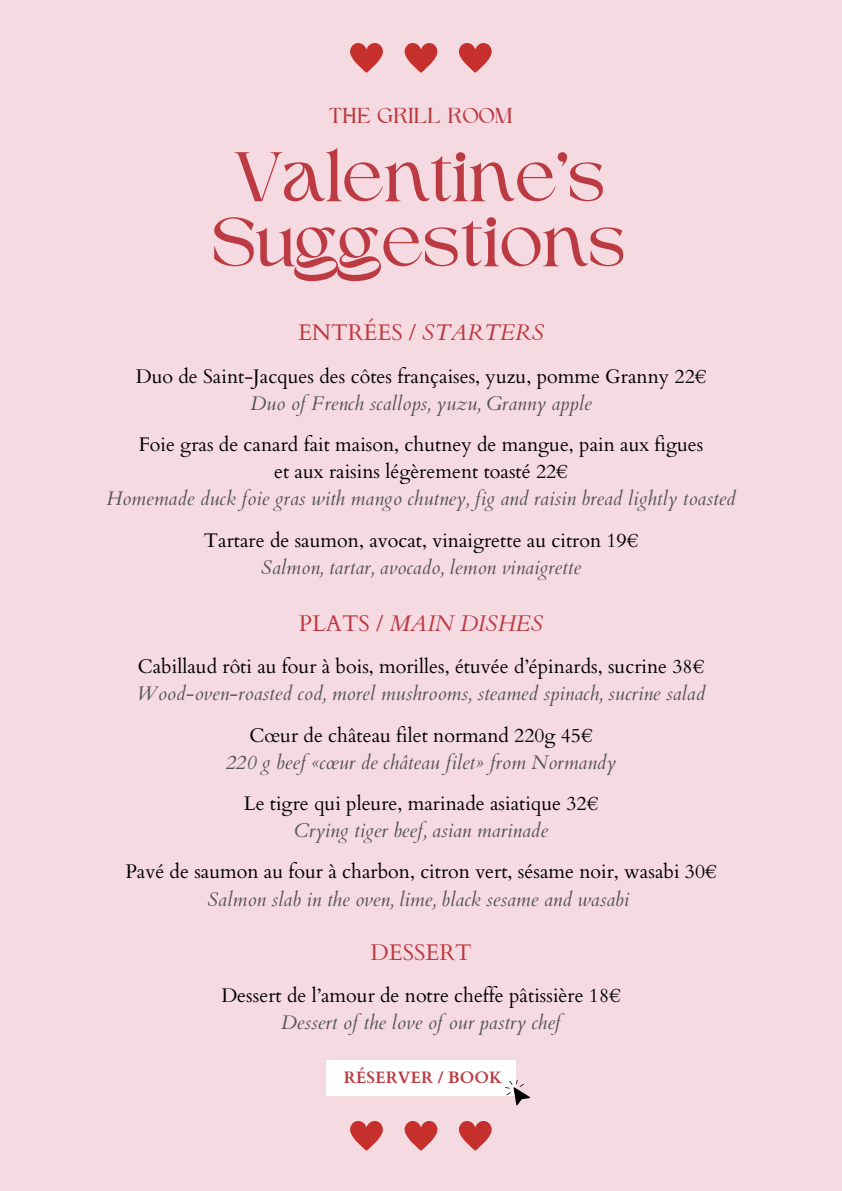
<style>
.page{position:relative;width:842px;height:1191px;background:#fff}
.page>*{position:absolute;margin:0;border:0;box-sizing:border-box;transform-origin:0 0}
.t1{font:71.7px "Higuen";letter-spacing:-.005em;color:#bc3a41}
.t2{font:22.6px "Cardo";color:#bc3a41}
.t3{font:italic 22.6px "Cardo";color:#bc3a41}
.t4{font:22.1px "Higuen";letter-spacing:.01em;color:#bc3a41}
.t5{font:19.7px/27px "Cardo";color:#000;text-align:center}
.t6{font:italic 19.7px/27px "Cardo";color:#545454}
.t7{font:700 16.5px "Cardo";color:#bc3a41}
.s1{font-style:italic}
.s2{font-style:italic;color:#545454}
.s3{font-style:normal}
.s4{font-style:normal;color:#000}
</style>
<div class="page">
<div style="left:0;top:0;width:842px;height:1190px;background:#f6dae2"></div>
<svg style="left:350px;top:1121px;width:33px;height:29px"></svg>
<svg style="left:404px;top:1121px;width:34px;height:29px"></svg>
<svg style="left:458px;top:1121px;width:34px;height:29px"></svg>
<svg style="left:350px;top:43px;width:33px;height:30px"></svg>
<svg style="left:404px;top:43px;width:34px;height:30px"></svg>
<svg style="left:458px;top:43px;width:34px;height:30px"></svg>
<div style="left:326px;top:1059px;width:190px;height:36px;background:#fff"></div>
<svg style="left:502px;top:1080px;width:28px;height:26px"></svg>
<p class="t4" style="left:329px;top:107px;width:185px">THE GRILL ROOM</p>
<h3 class="t1" style="left:235px;top:147px;width:374px">Valentine’s</h3>
<h3 class="t1" style="left:214px;top:212px;width:415px">Suggestions</h3>
<h2 class="t2" style="left:298px;top:318px;width:248px">ENTRÉES / <span class="s1">STARTERS</span></h2>
<p class="t5" style="left:136px;top:363px;width:572px">Duo de Saint-Jacques des côtes françaises, yuzu, pomme Granny 22€<br><span class="s2">Duo of French scallops, yuzu, Granny apple</span></p>
<h1 class="t5" style="left:106px;top:431px;width:631px">Foie gras de canard fait maison, chutney de mangue, pain aux figues<br>et aux raisins légèrement toasté 22€<br><span class="s2">Homemade duck foie gras with mango chutney, fig and raisin bread lightly toasted</span></h1>
<h1 class="t5" style="left:204px;top:527px;width:436px">Tartare de saumon, avocat, vinaigrette au citron 19€<br><span class="s2">Salmon, tartar, avocado, lemon vinaigrette</span></h1>
<h3 class="t3" style="left:299px;top:608px;width:246px"><span class="s3">PLATS /</span> MAIN DISHES</h3>
<h2 class="t6" style="left:137px;top:653px;width:570px"><span class="s4">Cabillaud rôti au four à bois, morilles, étuvée d’épinards, sucrine 38€<br></span>Wood-oven-roasted cod, morel mushrooms, steamed spinach, sucrine salad</h2>
<h3 class="t6" style="left:226px;top:722px;width:391px;text-align:center"><span class="s4">Cœur de château filet normand 220g 45€<br></span>220 g beef «cœur de château filet» from Normandy</h3>
<h2 class="t5" style="left:244px;top:790px;width:356px">Le tigre qui pleure, marinade asiatique 32€<br><span class="s2">Crying tiger beef, asian marinade</span></h2>
<h3 class="t5" style="left:125px;top:858px;width:593px">Pavé de saumon au four à charbon, citron vert, sésame noir, wasabi 30€<br><span class="s2">Salmon slab in the oven, lime, black sesame and wasabi</span></h3>
<h3 class="t2" style="left:370px;top:937px;width:103px">DESSERT</h3>
<p class="t5" style="left:221px;top:982px;width:401px">Dessert de l’amour de notre cheffe pâtissière 18€<br><span class="s2">Dessert of the love of our pastry chef</span></p>
<h3 class="t7" style="left:344px;top:1066px;width:160px">RÉSERVER / BOOK</h3>
</div>
